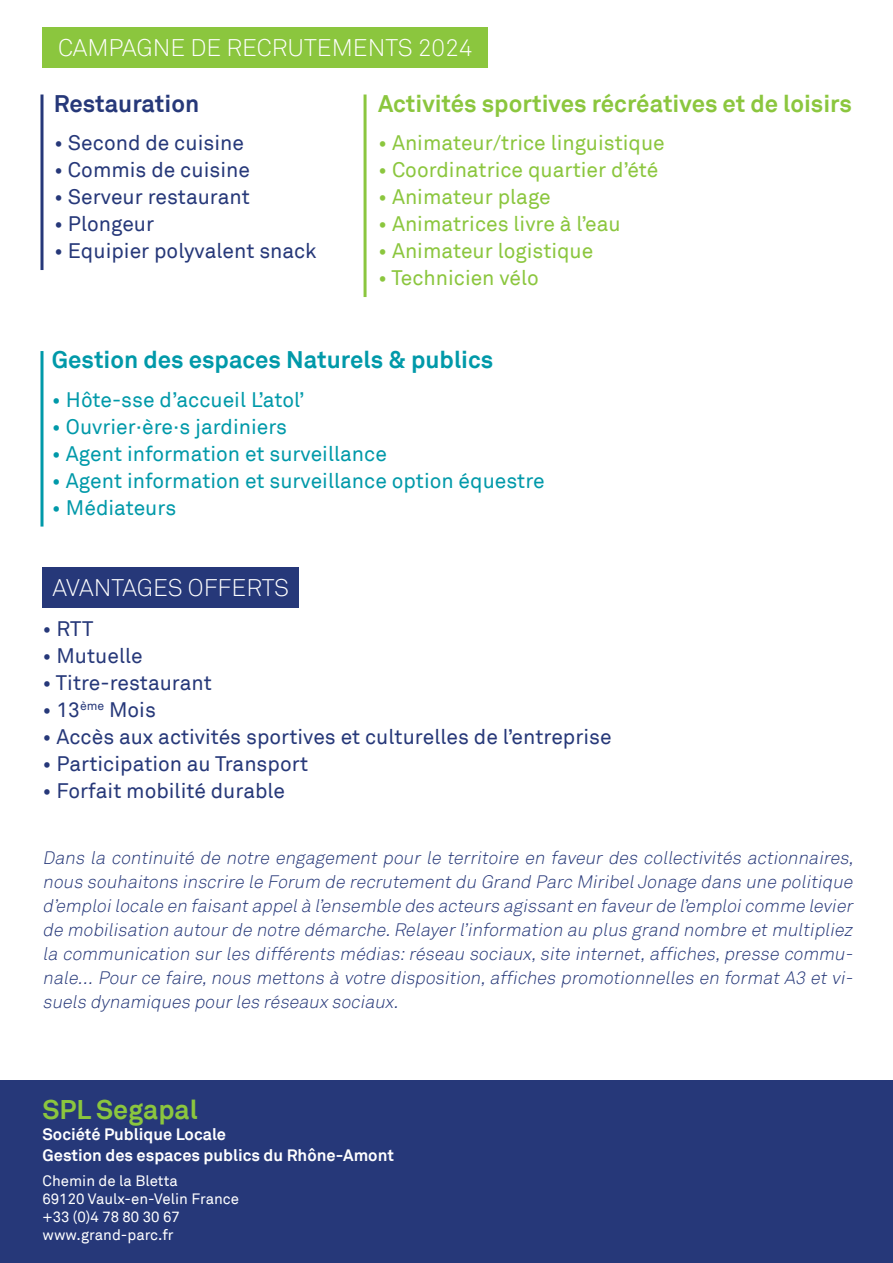
<style>
.page{position:relative;width:893px;height:1263px;background:#fff}
.page>*{position:absolute;margin:0;border:0;box-sizing:border-box;transform-origin:0 0}
.t1{font:700 27px "Akkurat";color:#8bc63e}
.t2{font:300 24px "Akkurat";color:#fff}
.t3{font:700 24px "Akkurat";color:#8bc63e}
.t4{font:700 24px "Akkurat";color:#0099a9}
.t5{font:700 24px "Akkurat";color:#263879}
.t6{font:21px "Akkurat";color:#263879}
.t7{font:21px "Akkurat";color:#0099a9}
.t8{font:21px "Akkurat";color:#8bc63e}
.t9{font:italic 300 18px/24px "Akkurat";color:#263879;text-align:justify}
.t10{font:700 16.5px "Akkurat";color:#fff}
.t11{font:15px "Akkurat";color:#fff}
</style>
<div class="page">
<div style="left:43px;top:27px;width:445px;height:41px;background:#8bc63e"></div>
<div style="left:43px;top:567px;width:256px;height:41px;background:#263879"></div>
<svg style="left:40px;top:95px;width:4px;height:175px"></svg>
<hr style="left:364px;top:95px;width:3px;height:202px;background:#8bc63e">
<svg style="left:40px;top:351px;width:4px;height:176px"></svg>
<div style="left:0;top:1080px;width:893px;height:183px;background:#263879"></div>
<p class="t2" style="left:58px;top:33px;width:416px">CAMPAGNE DE RECRUTEMENTS 2024</p>
<p class="t5" style="left:54px;top:88px;width:147px">Restauration</p>
<p class="t3" style="left:378px;top:88px;width:475px">Activités sportives récréatives et de loisirs</p>
<p class="t6" style="left:54px;top:131px;width:191px">• Second de cuisine</p>
<p class="t6" style="left:54px;top:158px;width:197px">• Commis de cuisine</p>
<p class="t6" style="left:54px;top:185px;width:197px">• Serveur restaurant</p>
<p class="t6" style="left:54px;top:212px;width:102px">• Plongeur</p>
<p class="t6" style="left:54px;top:239px;width:264px">• Equipier polyvalent snack</p>
<p class="t8" style="left:378px;top:131px;width:288px">• Animateur/trice linguistique</p>
<p class="t8" style="left:378px;top:158px;width:282px">• Coordinatrice quartier d’été</p>
<p class="t8" style="left:378px;top:185px;width:174px">• Animateur plage</p>
<p class="t8" style="left:378px;top:212px;width:244px">• Animatrices livre à l’eau</p>
<p class="t8" style="left:378px;top:239px;width:217px">• Animateur logistique</p>
<p class="t8" style="left:378px;top:266px;width:162px">• Technicien vélo</p>
<p class="t4" style="left:52px;top:345px;width:443px">Gestion des espaces Naturels &amp; publics</p>
<p class="t7" style="left:52px;top:387px;width:254px">• Hôte-sse d’accueil L’atol’</p>
<p class="t7" style="left:52px;top:414px;width:237px">• Ouvrier·ère·s jardiniers</p>
<p class="t7" style="left:52px;top:441px;width:337px">• Agent information et surveillance</p>
<p class="t7" style="left:52px;top:468px;width:494px">• Agent information et surveillance option équestre</p>
<p class="t7" style="left:52px;top:495px;width:126px">• Médiateurs</p>
<p class="t2" style="left:52px;top:573px;width:238px">AVANTAGES OFFERTS</p>
<p class="t6" style="left:43px;top:617px;width:52px">• RTT</p>
<p class="t6" style="left:43px;top:644px;width:102px">• Mutuelle</p>
<p class="t6" style="left:43px;top:671px;width:171px">• Titre-restaurant</p>
<p class="t6" style="left:43px;top:698px;width:115px">• 13<sup>ème</sup> Mois</p>
<p class="t6" style="left:43px;top:725px;width:571px">• Accès aux activités sportives et culturelles de l’entreprise</p>
<p class="t6" style="left:43px;top:752px;width:267px">• Participation au Transport</p>
<p class="t6" style="left:43px;top:779px;width:244px">• Forfait mobilité durable</p>
<p class="t9" style="left:43px;top:846px;width:816px">Dans la continuité de notre engagement pour le territoire en faveur des collectivités actionnaires, nous souhaitons inscrire le Forum de recrutementdu Grand Parc MiribelJonage dans une politique d’emploilocale en faisantappelà l’ensemble des acteurs agissanten faveurde l’emploicomme levier de mobilisation autourde notre démarche.Relayerl’information au plus grand nombre etmultipliez la communication surles différents médias:réseau sociaux,site internet,affiches,presse commu&shy;nale… Pour ce faire,nous mettons à votre disposition,affiches promotionnelles en format A3 et vi&shy;suels dynamiques pourles réseaux sociaux.</p>
<p class="t1" style="left:43px;top:1092px;width:157px">SPL Segapal</p>
<p class="t10" style="left:43px;top:1124px;width:185px">Société Publique Locale</p>
<p class="t10" style="left:43px;top:1145px;width:353px">Gestion des espaces publics du Rhône-Amont</p>
<p class="t11" style="left:43px;top:1171px;width:137px">Chemin de la Bletta</p>
<p class="t11" style="left:43px;top:1189px;width:198px">69120 Vaulx-en-Velin France</p>
<p class="t11" style="left:43px;top:1207px;width:139px">+33 (0)4 78 80 30 67</p>
<p class="t11" style="left:43px;top:1225px;width:133px">www.grand-parc.fr</p>
</div>
